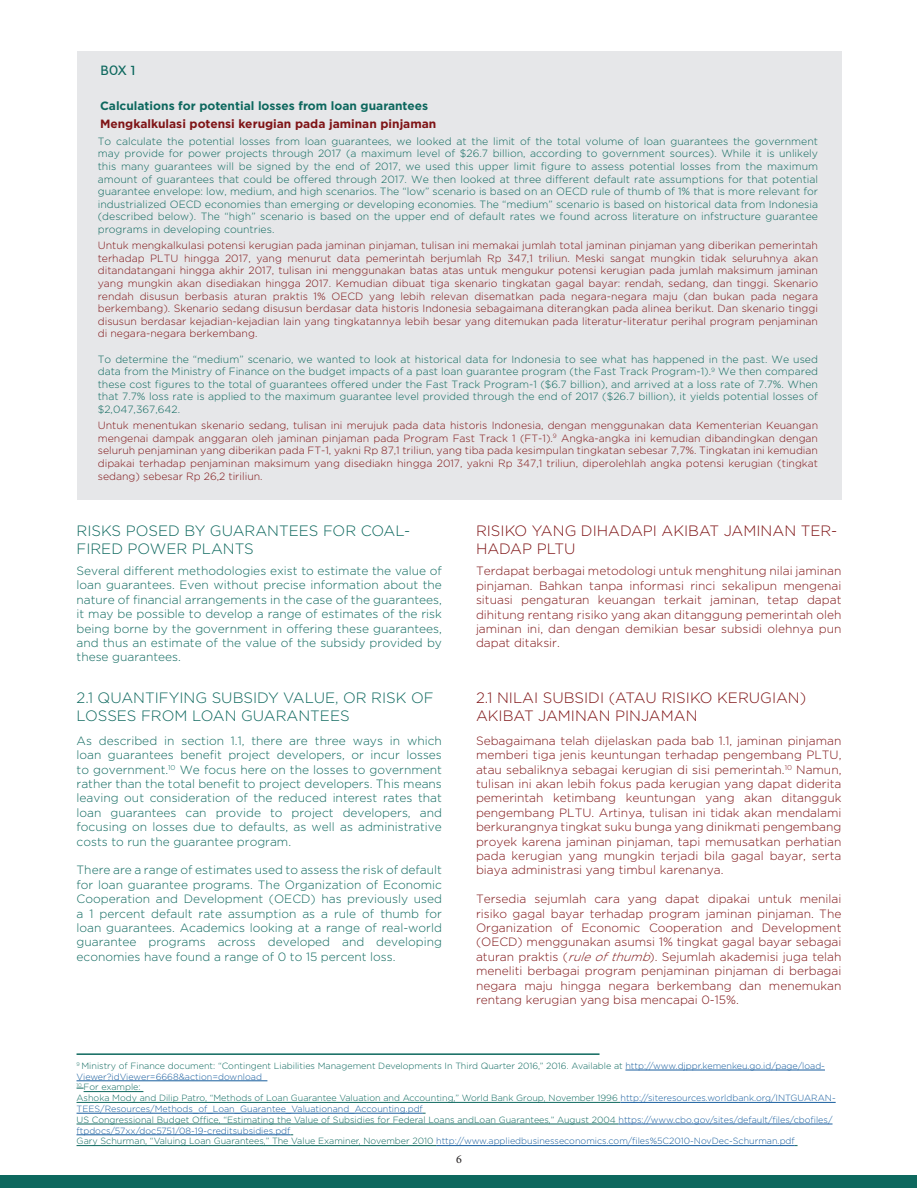
<style>
.page{position:relative;width:918px;height:1188px;background:#fff}
.page>*{position:absolute;margin:0;border:0;box-sizing:border-box;transform-origin:0 0}
.t1{font:300 15px/18px "Gotham";color:#0d685e}
.t2{font:300 15px/18px "Gotham";color:#7f1416}
.t3{font:300 12px/14.4px "Gotham";color:#7f1416;text-align:justify}
.t4{font:300 12px/14.4px "Gotham";color:#0d685e;text-align:justify}
.t5{font:700 12px "Gotham";color:#0d685e}
.t6{font:700 12px "Gotham";color:#7f1416}
.t7{font:condensed 12px "Geometric 212 BT";color:#0d685e}
.t8{font:12px "Minion Pro";color:#231f20}
.t9{font:300 10.5px/12.6px "Gotham";color:#7f1416;text-align:justify}
.t10{font:300 10.5px/12.6px "Gotham";color:#0d685e;text-align:justify}
.t11{font:300 9px/10.8px "Gotham";color:#0d685e}
.t12{font:300 9px/10.8px "Gotham";color:#175d9e}
.s1{font-style:italic}
.s2{color:#175d9e}
.s3{color:#0d685e}
</style>
<div class="page">
<div style="left:1px;top:1175px;width:916px;height:12px;background:#0d685e"></div>
<div style="left:77px;top:51px;width:764px;height:449px;background:#e6e7e9"></div>
<hr style="left:625px;top:1070px;width:200px;height:1px;background:#175d9e">
<hr style="left:77px;top:1081px;width:190px;height:1px;background:#175d9e">
<hr style="left:84px;top:1091px;width:59px;height:1px;background:#0d685e">
<hr style="left:77px;top:1102px;width:544px;height:1px;background:#0d685e">
<hr style="left:621px;top:1102px;width:215px;height:1px;background:#175d9e">
<hr style="left:77px;top:1113px;width:346px;height:1px;background:#175d9e">
<hr style="left:77px;top:1124px;width:542px;height:1px;background:#0d685e">
<hr style="left:619px;top:1124px;width:214px;height:1px;background:#175d9e">
<hr style="left:77px;top:1135px;width:214px;height:1px;background:#175d9e">
<hr style="left:77px;top:1145px;width:359px;height:1px;background:#0d685e">
<hr style="left:436px;top:1145px;width:359px;height:1px;background:#175d9e">
<hr style="left:77px;top:1053px;width:523px;height:2px;background:#0d685e">
<p class="t7" style="left:100px;top:63px;width:38px">BOX 1</p>
<p class="t5" style="left:100px;top:97px;width:330px">Calculations for potential losses from loan guarantees</p>
<p class="t6" style="left:100px;top:115px;width:338px">Mengkalkulasi potensi kerugian pada jaminan pinjaman</p>
<p class="t10" style="left:98px;top:135px;width:722px">To calculate the potential losses from loan guarantees, we looked at the limit of the total volume of loan guarantees the government may provide for power projects through 2017 (a maximum level of $26.7 billion, according to government sources). While it is unlikely this many guarantees will be signed by the end of 2017, we used this upper limit figure to assess potential losses from the maximum amount of guarantees that could be offered through 2017. We then looked at three different default rate assumptions for that potential guarantee envelope: low, medium, and high scenarios. The “low” scenario is based on an OECD rule of thumb of 1% that is more relevant for industrialized OECD economies than emerging or developing economies. The “medium” scenario is based on historical data from Indonesia (described below). The “high” scenario is based on the upper end of default rates we found across literature on infstructure guarantee programs in developing countries.</p>
<p class="t9" style="left:98px;top:239px;width:722px">Untuk mengkalkulasi potensi kerugian pada jaminan pinjaman, tulisan ini memakai jumlah total jaminan pinjaman yang diberikan pemerintah terhadap PLTU hingga 2017, yang menurut data pemerintah berjumlah Rp 347,1 triliun. Meski sangat mungkin tidak seluruhnya akan ditandatangani hingga akhir 2017, tulisan ini menggunakan batas atas untuk mengukur potensi kerugian pada jumlah maksimum jaminan yang mungkin akan disediakan hingga 2017. Kemudian dibuat tiga skenario tingkatan gagal bayar: rendah, sedang, dan tinggi. Skenario rendah disusun berbasis aturan praktis 1% OECD yang lebih relevan disematkan pada negara-negara maju (dan bukan pada negara berkembang). Skenario sedang disusun berdasar data historis Indonesia sebagaimana diterangkan pada alinea berikut. Dan skenario tinggi disusun berdasar kejadian-kejadian lain yang tingkatannya lebih besar yang ditemukan pada literatur-literatur perihal program penjaminan di negara-negara berkembang.</p>
<p class="t10" style="left:98px;top:352px;width:722px">To determine the “medium” scenario, we wanted to look at historical data for Indonesia to see what has happened in the past. We used data from the Ministry of Finance on the budget impacts of a past loan guarantee program (the Fast Track Program-1).<sup>9</sup> We then compared these cost figures to the total of guarantees offered under the Fast Track Program-1 ($6.7 billion), and arrived at a loss rate of 7.7%. When that 7.7% loss rate is applied to the maximum guarantee level provided through the end of 2017 ($26.7 billion), it yields potential losses of $2,047,367,642.</p>
<p class="t9" style="left:98px;top:419px;width:722px">Untuk menentukan skenario sedang, tulisan ini merujuk pada data historis Indonesia, dengan menggunakan data Kementerian Keuangan mengenai dampak anggaran oleh jaminan pinjaman pada Program Fast Track 1 (FT-1).<sup>9</sup> Angka-angka ini kemudian dibandingkan dengan seluruh penjaminan yang diberikan pada FT-1, yakni Rp 87,1 triliun, yang tiba pada kesimpulan tingkatan sebesar 7,7%. Tingkatan ini kemudian dipakai terhadap penjaminan maksimum yang disediakn hingga 2017, yakni Rp 347,1 triliun, diperolehlah angka potensi kerugian (tingkat sedang) sebesar Rp 26,2 tiriliun.</p>
<p class="t1" style="left:77px;top:521px;width:335px">RISKS POSED BY GUARANTEES FOR COAL-<br>FIRED POWER PLANTS</p>
<p class="t2" style="left:476px;top:521px;width:363px">RISIKO YANG DIHADAPI AKIBAT JAMINAN TER-<br>HADAP PLTU</p>
<p class="t4" style="left:77px;top:563px;width:367px">Several different methodologies exist to estimate the value of loan guarantees. Even without precise information about the nature of financial arrangements in the case of the guarantees, it may be possible to develop a range of estimates of the risk being borne by the government in offering these guarantees, and thus an estimate of the value of the subsidy provided by these guarantees.</p>
<p class="t3" style="left:476px;top:564px;width:367px">Terdapat berbagai metodologi untuk menghitung nilai jaminan pinjaman. Bahkan tanpa informasi rinci sekalipun mengenai situasi pengaturan keuangan terkait jaminan, tetap dapat dihitung rentang risiko yang akan ditanggung pemerintah oleh jaminan ini, dan dengan demikian besar subsidi olehnya pun dapat ditaksir.</p>
<p class="t1" style="left:77px;top:688px;width:359px">2.1 QUANTIFYING SUBSIDY VALUE, OR RISK OF<br>LOSSES FROM LOAN GUARANTEES</p>
<p class="t2" style="left:476px;top:688px;width:332px">2.1 NILAI SUBSIDI (ATAU RISIKO KERUGIAN)<br>AKIBAT JAMINAN PINJAMAN</p>
<p class="t4" style="left:77px;top:733px;width:367px">As described in section 1.1, there are three ways in which loan guarantees benefit project developers, or incur losses to government.<sup>10</sup> We focus here on the losses to government rather than the total benefit to project developers. This means leaving out consideration of the reduced interest rates that loan guarantees can provide to project developers, and focusing on losses due to defaults, as well as administrative costs to run the guarantee program.</p>
<p class="t4" style="left:77px;top:863px;width:367px">There are a range of estimates used to assess the risk of default for loan guarantee programs. The Organization of Economic Cooperation and Development (OECD) has previously used a 1 percent default rate assumption as a rule of thumb for loan guarantees. Academics looking at a range of real-world guarantee programs across developed and developing economies have found a range of 0 to 15 percent loss.</p>
<p class="t3" style="left:476px;top:733px;width:367px">Sebagaimana telah dijelaskan pada bab 1.1, jaminan pinjaman memberi tiga jenis keuntungan terhadap pengembang PLTU, atau sebaliknya sebagai kerugian di sisi pemerintah.<sup>10</sup> Namun, tulisan ini akan lebih fokus pada kerugian yang dapat diderita pemerintah ketimbang keuntungan yang akan ditangguk pengembang PLTU. Artinya, tulisan ini tidak akan mendalami berkurangnya tingkat suku bunga yang dinikmati pengembang proyek karena jaminan pinjaman, tapi memusatkan perhatian pada kerugian yang mungkin terjadi bila gagal bayar, serta biaya administrasi yang timbul karenanya.</p>
<p class="t3" style="left:476px;top:892px;width:367px">Tersedia sejumlah cara yang dapat dipakai untuk menilai risiko gagal bayar terhadap program jaminan pinjaman. The Organization of Economic Cooperation and Development (OECD) menggunakan asumsi 1% tingkat gagal bayar sebagai aturan praktis (<span class="s1">ruleofthumb</span>). Sejumlah akademisi juga telah meneliti berbagai program penjaminan pinjaman di berbagai negara maju hingga negara berkembang dan menemukan rentang kerugian yang bisa mencapai 0-15%.</p>
<p class="t11" style="left:77px;top:1060px;width:750px"><sup>9</sup> Ministry of Finance document: “Contingent Liabilities Management Developments In Third Quarter 2016,” 2016. Available at <span class="s2">http://www.djppr.kemenkeu.go.id/page/load-<br>Viewer?idViewer=6668&amp;action=download</span></p>
<p class="t11" style="left:77px;top:1082px;width:66px"><sup>10</sup> For example:</p>
<p class="t12" style="left:77px;top:1093px;width:761px"><span class="s3">Ashoka Mody and Dilip Patro, “Methods of Loan Guarantee Valuation and Accounting,” World Bank Group, November 1996</span> http://siteresources.worldbank.org/INTGUARAN-<br>TEES/Resources/Methods_of_Loan_Guarantee_Valuationand_Accounting.pdf</p>
<p class="t11" style="left:77px;top:1114px;width:757px">US Congressional Budget Office, “Estimating the Value of Subsidies for Federal Loans andLoan Guarantees,” August 2004 <span class="s2">https://www.cbo.gov/sites/default/files/cbofiles/ ftpdocs/57xx/doc5751/08-19-creditsubsidies.pdf</span></p>
<p class="t12" style="left:77px;top:1136px;width:720px"><span class="s3">Gary Schurman, “Valuing Loan Guarantees,” The Value Examiner, November 2010</span> http://www.appliedbusinesseconomics.com/files%5C2010-NovDec-Schurman.pdf</p>
<p class="t8" style="left:456px;top:1151px;width:7px">6</p>
</div>
